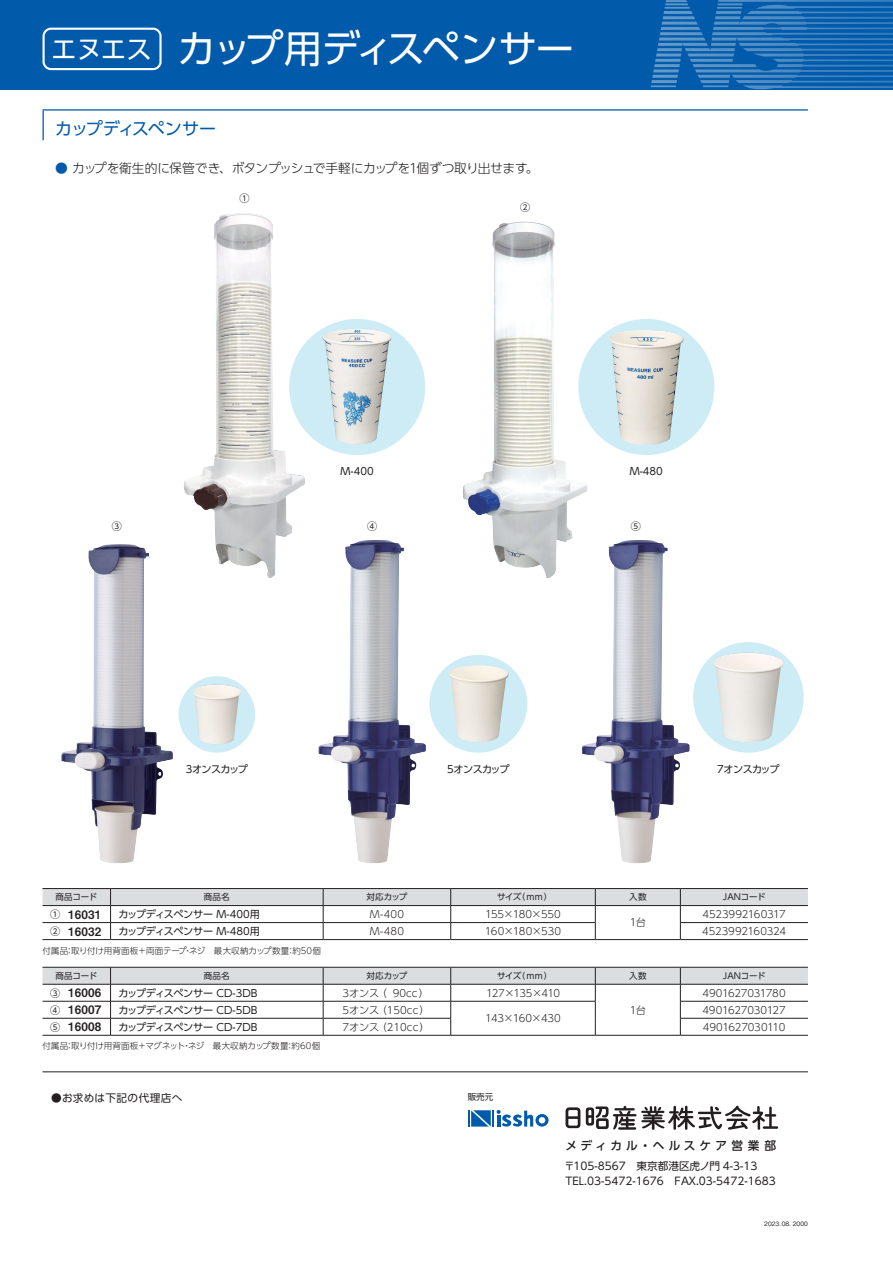
<style>
.page{position:relative;width:893px;height:1263px;background:#fff}
.page>*{position:absolute;margin:0;border:0;box-sizing:border-box;transform-origin:0 0}
.t1{font:38.25px "UD Shin Go Pro";letter-spacing:-.05em;color:#fff}
.t2{font:16.95px "UD Shin Go Pro";letter-spacing:-.065em;color:#015aaa}
.t3{font:300 12.75px "UD Shin Go Pro";letter-spacing:-.03em;color:#231f20}
.t4{font:11.7px "Midashi Go Pro MB31";letter-spacing:.02em;color:#231f20}
.t5{font:500 11.7px "UD Shin Go Pro";letter-spacing:.345em;color:#231f20}
.t6{font:10.65px/14.9px "UD Shin Go Pro";color:#231f20}
.t7{font:10.65px "UD Shin Go Pro";letter-spacing:.04em;color:#231f20}
.t8{font:300 10.05px "UD Shin Go Pro";letter-spacing:-.02em;color:#231f20}
.t9{font:10.05px "UD Shin Go Pro";letter-spacing:-.03em;color:#231f20}
.t10{font:300 10.05px "UD Shin Go Pro";color:#231f20}
.t11{font:10.05px "UD Shin Go Pro";letter-spacing:-.065em;color:#231f20}
.t12{font:300 10.05px "UD Shin Go Pro";letter-spacing:-.07em;color:#231f20}
.t13{font:300 8.55px "UD Shin Go Pro";color:#231f20}
.t14{font:8.55px "UD Shin Go Pro";letter-spacing:-.01em;color:#231f20}
.t15{font:500 6px "Gothic BBB Pro";color:#231f20}
.s1{font-size:25.5px}
.s2{color:#015aaa}
.s3{font-family:"UD Shin Go Pro";font-size:10.05px}
</style>
<div class="page">
<div style="left:179px;top:676px;width:76px;height:77px;background:#cdecf6;border-radius:50%"></div>
<hr style="left:43px;top:1071px;width:765px;height:1px;background:#231f20">
<svg style="left:566px;top:1107px;width:14px;height:21px"></svg>
<svg style="left:586px;top:1105px;width:192px;height:25px"></svg>
<svg style="left:468px;top:1110px;width:80px;height:17px"></svg>
<hr style="left:43px;top:109px;width:765px;height:2px;background:#015aaa">
<svg style="left:43px;top:111px;width:1px;height:29px"></svg>
<img style="left:184px;top:213px;width:121px;height:365px">
<img style="left:582px;top:540px;width:108px;height:323px">
<img style="left:318px;top:540px;width:108px;height:323px">
<img style="left:463px;top:221px;width:124px;height:357px">
<svg style="left:43px;top:967px;width:765px;height:69px"></svg>
<hr style="left:595px;top:1035px;width:85px;height:1px;background:#231f20">
<svg style="left:43px;top:888px;width:765px;height:52px"></svg>
<hr style="left:595px;top:939px;width:85px;height:1px;background:#231f20">
<img style="left:61px;top:544px;width:112px;height:319px">
<img style="left:193px;top:685px;width:48px;height:59px">
<div style="left:289px;top:319px;width:136px;height:136px;background:#cdecf6;border-radius:50%"></div>
<div style="left:429px;top:655px;width:98px;height:98px;background:#cdecf6;border-radius:50%"></div>
<img style="left:448px;top:665px;width:60px;height:77px">
<div style="left:693px;top:642px;width:111px;height:111px;background:#cdecf6;border-radius:50%"></div>
<img style="left:713px;top:653px;width:71px;height:89px">
<img style="left:323px;top:329px;width:68px;height:115px">
<div style="left:578px;top:319px;width:136px;height:136px;background:#cdecf6;border-radius:50%"></div>
<img style="left:609px;top:330px;width:74px;height:115px">
<div style="left:0;top:0;width:893px;height:89px;background:#015aaa"></div>
<svg style="left:655px;top:0;width:238px;height:67px"></svg>
<div style="left:43px;top:28px;width:119px;height:42px;border:2px solid #fff;border-radius:7px"></div>
<h1 class="t1" style="left:51px;top:18px;width:524px"><span class="s1">エヌエス</span> カップ用ディスペンサー</h1>
<h2 class="t2" style="left:55px;top:115px;width:162px">カップディスペンサー</h2>
<p class="t3" style="left:55px;top:158px;width:485px"><span class="s2">●</span> カップを衛生的に保管でき、ボタンプッシュで手軽にカップを1個ずつ取り出せます。</p>
<p class="t9" style="left:239px;top:190px;width:12px">①</p>
<p class="t9" style="left:520px;top:199px;width:12px">②</p>
<p class="t9" style="left:112px;top:518px;width:12px">③</p>
<p class="t9" style="left:341px;top:463px;width:35px">M-400</p>
<p class="t9" style="left:630px;top:463px;width:35px">M-480</p>
<p class="t9" style="left:367px;top:518px;width:12px">④</p>
<p class="t9" style="left:631px;top:518px;width:12px">⑤</p>
<p class="t11" style="left:186px;top:761px;width:64px">3オンスカップ</p>
<p class="t11" style="left:447px;top:761px;width:64px">5オンスカップ</p>
<p class="t11" style="left:717px;top:761px;width:64px">7オンスカップ</p>
<p class="t14" style="left:56px;top:890px;width:43px">商品コード</p>
<p class="t14" style="left:204px;top:890px;width:27px">商品名</p>
<p class="t14" style="left:366px;top:890px;width:42px">対応カップ</p>
<p class="t14" style="left:497px;top:890px;width:57px">サイズ（mm）</p>
<p class="t14" style="left:629px;top:890px;width:19px">入数</p>
<p class="t14" style="left:723px;top:890px;width:44px">JANコード</p>
<p class="t4" style="left:50px;top:905px;width:53px"><span class="s3">①</span> 16031</p>
<p class="t9" style="left:119px;top:906px;width:143px">カップディスペンサー M-400用</p>
<p class="t8" style="left:370px;top:906px;width:36px">M-400</p>
<p class="t8" style="left:485px;top:906px;width:77px">155×180×550</p>
<p class="t8" style="left:630px;top:914px;width:18px">1台</p>
<p class="t8" style="left:703px;top:906px;width:85px">4523992160317</p>
<p class="t4" style="left:50px;top:922px;width:53px"><span class="s3">②</span> 16032</p>
<p class="t9" style="left:119px;top:923px;width:143px">カップディスペンサー M-480用</p>
<p class="t8" style="left:370px;top:923px;width:36px">M-480</p>
<p class="t8" style="left:485px;top:923px;width:78px">160×180×530</p>
<p class="t8" style="left:702px;top:923px;width:85px">4523992160324</p>
<p class="t13" style="left:43px;top:943px;width:280px">付属品：取り付け用背面板＋両面テープ・ネジ　最大収納カップ数量：約50個</p>
<p class="t14" style="left:56px;top:969px;width:43px">商品コード</p>
<p class="t14" style="left:204px;top:969px;width:27px">商品名</p>
<p class="t14" style="left:366px;top:969px;width:42px">対応カップ</p>
<p class="t14" style="left:497px;top:969px;width:57px">サイズ（mm）</p>
<p class="t14" style="left:629px;top:969px;width:19px">入数</p>
<p class="t14" style="left:723px;top:969px;width:44px">JANコード</p>
<p class="t4" style="left:50px;top:983px;width:53px"><span class="s3">③</span> 16006</p>
<p class="t9" style="left:119px;top:985px;width:140px">カップディスペンサー CD-3DB</p>
<p class="t10" style="left:342px;top:985px;width:88px">3オンス（ 90cc）</p>
<p class="t12" style="left:486px;top:985px;width:76px">127×135×410</p>
<p class="t8" style="left:630px;top:1002px;width:18px">1台</p>
<p class="t8" style="left:703px;top:985px;width:85px">4901627031780</p>
<p class="t4" style="left:50px;top:1000px;width:53px"><span class="s3">④</span> 16007</p>
<p class="t9" style="left:119px;top:1002px;width:140px">カップディスペンサー CD-5DB</p>
<p class="t10" style="left:342px;top:1002px;width:89px">5オンス（ 150cc）</p>
<p class="t8" style="left:703px;top:1002px;width:85px">4901627030127</p>
<p class="t8" style="left:485px;top:1010px;width:77px">143×160×430</p>
<p class="t4" style="left:50px;top:1017px;width:53px"><span class="s3">⑤</span> 16008</p>
<p class="t9" style="left:119px;top:1019px;width:140px">カップディスペンサー CD-7DB</p>
<p class="t10" style="left:342px;top:1019px;width:89px">7オンス（ 210cc）</p>
<p class="t8" style="left:703px;top:1019px;width:84px">4901627030110</p>
<p class="t13" style="left:43px;top:1039px;width:279px">付属品：取り付け用背面板＋マグネット・ネジ　最大収納カップ数量：約60個</p>
<p class="t7" style="left:51px;top:1089px;width:133px">●お求めは下記の代理店へ</p>
<p class="t14" style="left:468px;top:1090px;width:27px">販売元</p>
<p class="t5" style="left:566px;top:1136px;width:212px">メディカル・ヘルスケア営業部</p>
<p class="t6" style="left:564px;top:1158px;width:213px">〒105-8567　東京都港区虎ノ門 4-3-13<br>TEL.03-5472-1676　FAX.03-5472-1683</p>
<p class="t15" style="left:764px;top:1219px;width:45px">2023.08. 2000</p>
</div>
